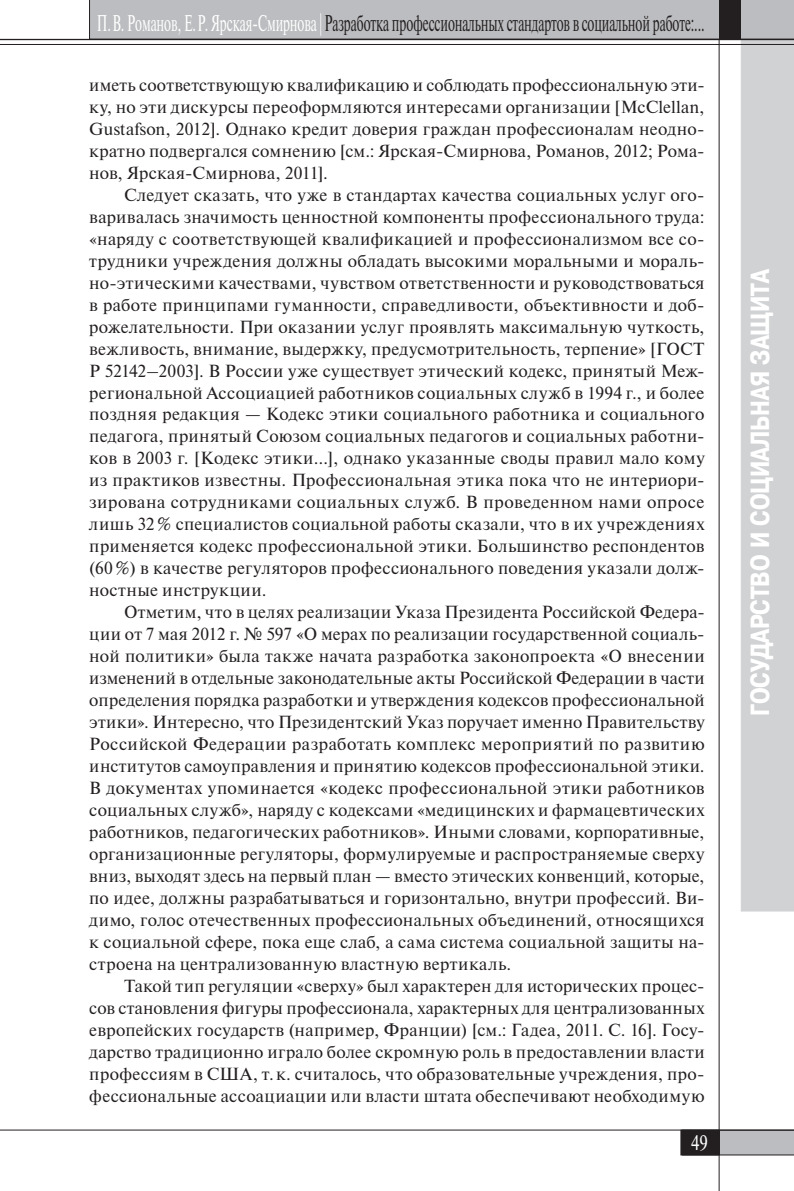
<style>
.page{position:relative;width:794px;height:1191px;background:#fff}
.page>*{position:absolute;margin:0;border:0;box-sizing:border-box;transform-origin:0 0}
.t1{font:700 26.25px "Pragmatica Cond C";color:#fff}
.t2{font:22.75px "Newton";letter-spacing:-.01em;color:#231f20;scale:.57 1}
.t3{font:21px "Newton";color:#fff;scale:.8 1}
.t4{font:17.5px/22.1px "Newton";letter-spacing:.02em;color:#231f20;text-align:justify}
.s1{color:#fff}
</style>
<div class="page">
<div style="left:741px;top:40px;width:53px;height:871px;background:#d1d2d4"></div>
<svg style="left:719px;top:1130px;width:75px;height:25px;background:#b1b2b5"></svg>
<div style="left:681px;top:1130px;width:38px;height:25px;background:#231f20"></div>
<div style="left:680px;top:1130px;width:39px;height:25px;border:1px solid #231f20"></div>
<hr style="left:718px;top:0;width:1px;height:1191px;background:#231f20">
<hr style="left:0;top:1129px;width:794px;height:1px;background:#231f20">
<hr style="left:0;top:39px;width:794px;height:1px;background:#231f20">
<hr style="left:0;top:44px;width:794px;height:1px;background:#231f20">
<div style="left:89px;top:0;width:705px;height:39px;background:#bcbdc0"></div>
<div style="left:719px;top:0;width:22px;height:40px;background:#231f20"></div>
<h2 class="t2" style="left:97px;top:6px;width:1067px"><span class="s1">П.В. Романов, Е.Р. Ярская-Смирнова |</span> Разработка профессиональных стандартов в социальной работе:...</h2>
<p class="t4" style="left:89px;top:73px;width:617px">иметь соответствующую квалификацию и соблюдать профессиональную эти&shy;ку, но эти дискурсы переоформляются интересами организации [McClellan, Gustafson, 2012]. Однако кредит доверия граждан профессионалам неодно&shy;кратно подвергался сомнению [см.: Ярская-Смирнова, Романов, 2012; Рома&shy;нов, Ярская-Смирнова, 2011].</p>
<p class="t4" style="left:89px;top:183px;width:617px;text-indent:35px">Следует сказать, что уже в стандартах качества социальных услуг ого&shy;варивалась значимость ценностной компоненты профессионального труда: «наряду с соответствующей квалификацией и профессионализмом все со&shy;трудники учреждения должны обладать высокими моральными и мораль&shy;но-этическими качествами, чувством ответственности и руководствоваться в работе принципами гуманности, справедливости, объективности и доб&shy;рожелательности. При оказании услуг проявлять максимальную чуткость, вежливость, внимание, выдержку, предусмотрительность, терпение» [ГОСТ Р 52142–2003]. В России уже существует этический кодекс, принятый Меж&shy;региональной Ассоциацией работников социальных служб в 1994 г., и более поздняя редакция — Кодекс этики социального работника и социального педагога, принятый Союзом социальных педагогов и социальных работни&shy;ков в 2003 г. [Кодекс этики…], однако указанные своды правил мало кому из практиков известны. Профессиональная этика пока что не интериори&shy;зирована сотрудниками социальных служб. В проведенном нами опросе лишь 32% специалистов социальной работы сказали, что в их учреждениях применяется кодекс профессиональной этики. Большинство респондентов (60%) в качестве регуляторов профессионального поведения указали долж&shy;ностные инструкции.</p>
<p class="t4" style="left:89px;top:600px;width:617px;text-indent:35px">Отметим, что в целях реализации Указа Президента Российской Федера&shy;ции от 7 мая 2012 г. № 597 «О мерах по реализации государственной социаль&shy;ной политики» была также начата разработка законопроекта «О внесении изменений в отдельные законодательные акты Российской Федерации в части определения порядка разработки и утверждения кодексов профессиональной этики». Интересно, что Президентский Указ поручает именно Правительству Российской Федерации разработать комплекс мероприятий по развитию институтов самоуправления и принятию кодексов профессиональной этики.<br>В документах упоминается «кодекс профессиональной этики работников социальных служб», наряду с кодексами «медицинских и фармацевтических работников, педагогических работников». Иными словами, корпоративные, организационные регуляторы, формулируемые и распространяемые сверху вниз, выходят здесь на первый план — вместо этических конвенций, которые, по идее, должны разрабатываться и горизонтально, внутри профессий. Ви&shy;димо, голос отечественных профессиональных объединений, относящихся к социальной сфере, пока еще слаб, а сама система социальной защиты на&shy;строена на централизованную властную вертикаль.</p>
<p class="t4" style="left:89px;top:974px;width:617px;text-indent:35px">Такой тип регуляции «сверху» был характерен для исторических процес&shy;сов становления фигуры профессионала, характерных для централизованных европейских государств (например, Франции) [см.: Гадеа, 2011. С. 16]. Госу&shy;дарство традиционно играло более скромную роль в предоставлении власти профессиям в США, т.к. считалось, что образовательные учреждения, про&shy;фессиональные ассоациации или власти штата обеспечивают необходимую</p>
<p class="t3" style="left:691px;top:1127px;width:23px">49</p>
<h1 class="t1" style="left:745px;top:716px;width:449px;rotate:-90deg">ГОСУДАРСТВО И СОЦИАЛЬНАЯ ЗАЩИТА</h1>
</div>
